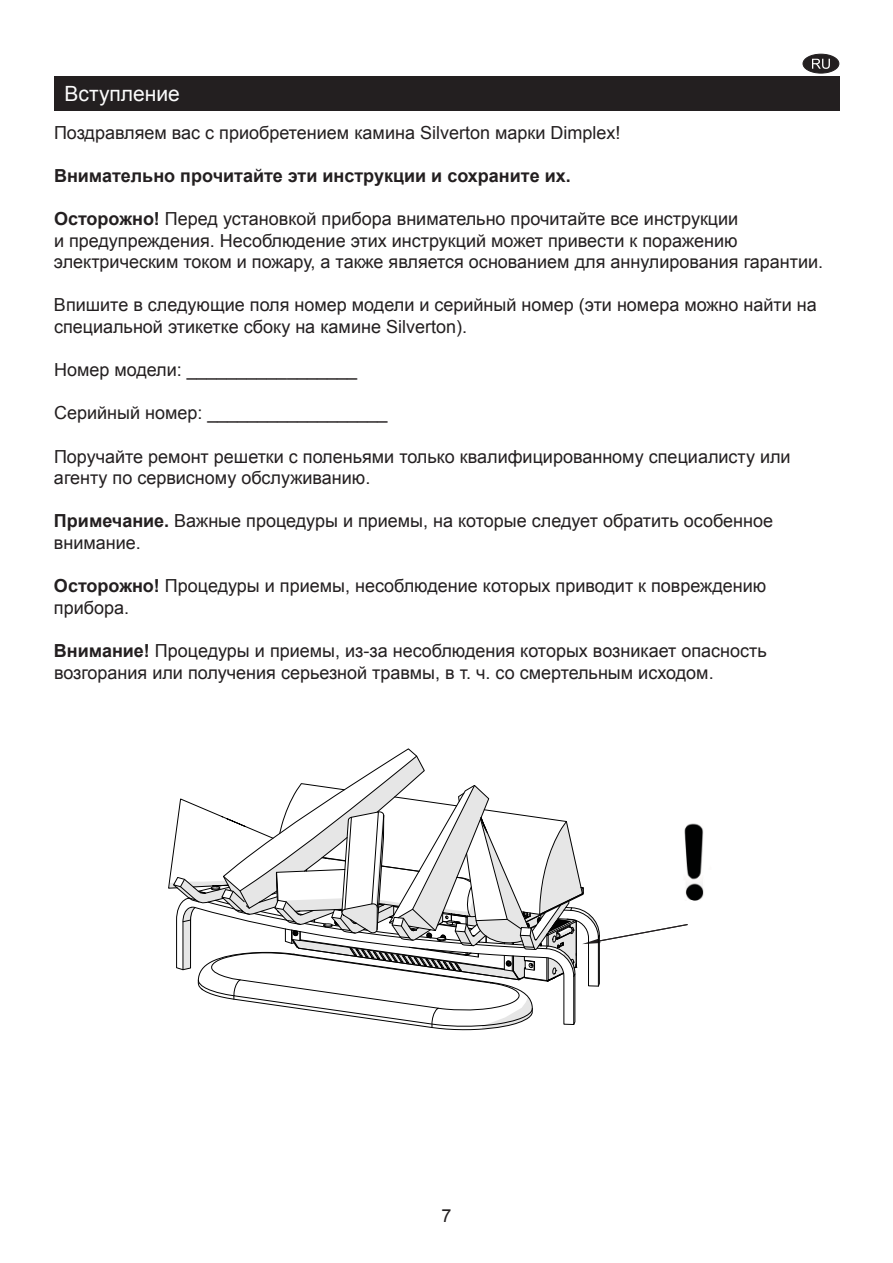
<style>
.page{position:relative;width:893px;height:1263px;background:#fff}
.page>*{position:absolute;margin:0;border:0;box-sizing:border-box;transform-origin:0 0}
.t1{font:21px "Arial";color:#fcfcfc}
.t2{font:18px/21.6px "Arial";color:#231f20}
.t3{font:700 18px "Arial";color:#231f20}
.s1{font-weight:700}
</style>
<div class="page">
<div style="left:54px;top:77px;width:785px;height:34px;background:#231f20"></div>
<div style="left:803px;top:54px;width:36px;height:19px;background:#231f20;border-radius:50%"></div>
<div style="left:803px;top:54px;width:36px;height:19px;border:1px solid #231f20;border-radius:50%"></div>
<svg style="left:812px;top:59px;width:18px;height:10px"></svg>
<img style="left:689px;top:823px;width:15px;height:78px">
<svg style="left:168px;top:748px;width:521px;height:282px"></svg>
<p class="t1" style="left:65px;top:82px;width:117px">Вступление</p>
<p class="t2" style="left:54px;top:121px;width:568px">Поздравляем вас с приобретением камина Silverton марки Dimplex!</p>
<p class="t3" style="left:54px;top:165px;width:518px">Внимательно прочитайте эти инструкции и сохраните их.</p>
<p class="t2" style="left:54px;top:208px;width:771px"><span class="s1">Осторожно!</span> Перед установкой прибора внимательно прочитайте все инструкции<br>и предупреждения. Несоблюдение этих инструкций может привести к поражению электрическим током и пожару, а также является основанием для аннулирования гарантии.</p>
<p class="t2" style="left:54px;top:294px;width:764px">Впишите в следующие поля номер модели и серийный номер (эти номера можно найти на специальной этикетке сбоку на камине Silverton).</p>
<p class="t2" style="left:54px;top:359px;width:305px">Номер модели: _________________</p>
<p class="t2" style="left:54px;top:402px;width:335px">Серийный номер: __________________</p>
<p class="t2" style="left:54px;top:445px;width:738px">Поручайте ремонт решетки с поленьями только квалифицированному специалисту или агенту по сервисному обслуживанию.</p>
<p class="t2" style="left:54px;top:510px;width:720px"><span class="s1">Примечание.</span> Важные процедуры и приемы, на которые следует обратить особенное внимание.</p>
<p class="t2" style="left:54px;top:575px;width:714px"><span class="s1">Осторожно!</span> Процедуры и приемы, несоблюдение которых приводит к повреждению прибора.</p>
<p class="t2" style="left:54px;top:640px;width:714px"><span class="s1">Внимание!</span> Процедуры и приемы, из-за несоблюдения которых возникает опасность возгорания или получения серьезной травмы, в т. ч. со смертельным исходом.</p>
<p class="t2" style="left:441px;top:1205px;width:12px">7</p>
</div>
